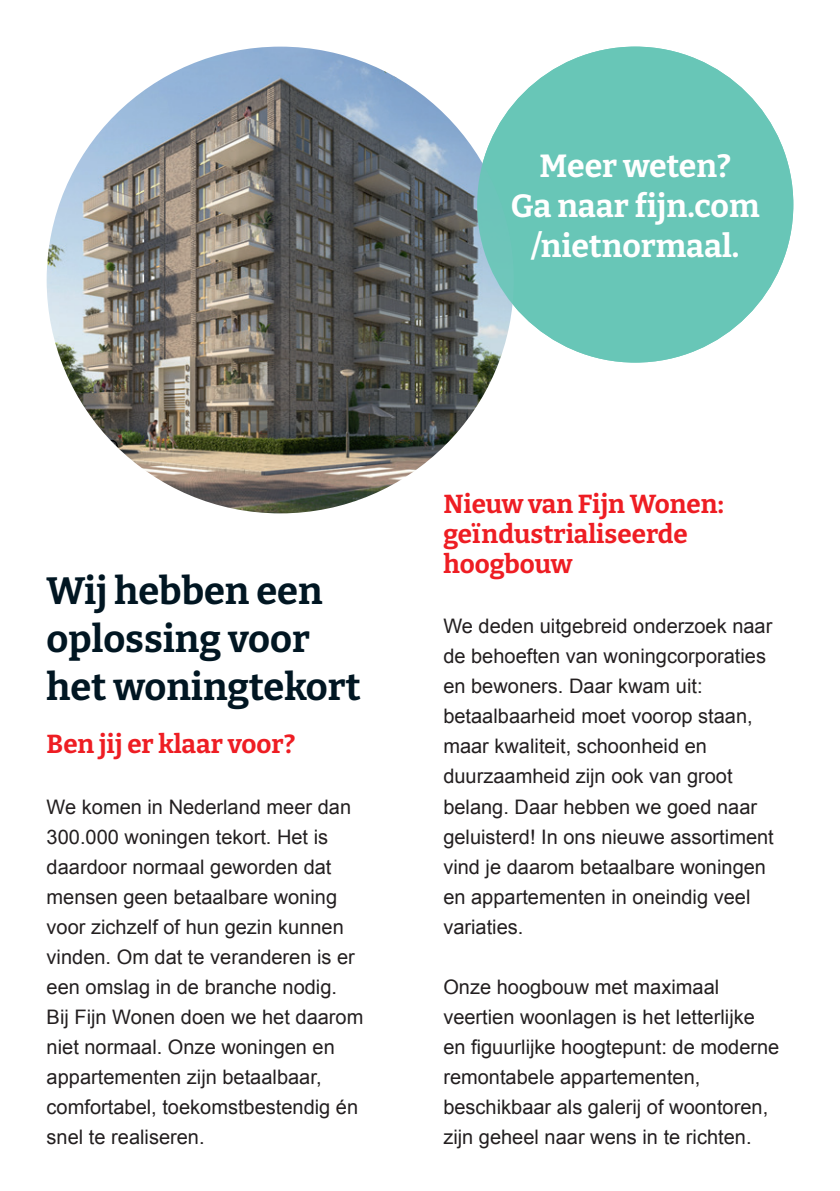
<style>
.page{position:relative;width:840px;height:1191px;background:#fff}
.page>*{position:absolute;margin:0;border:0;box-sizing:border-box;transform-origin:0 0}
.t1{font:700 38px "Bitter";color:#011622}
.t2{font:700 32px/40px "Bitter";color:#fff;text-align:center}
.t3{font:700 26px/30px "Bitter";color:#ee1d23}
.t4{font:20px/30px "Arial";color:#231f20}
</style>
<div class="page">
<img style="left:47px;top:47px;width:466px;height:466px;border-radius:233px">
<div style="left:477px;top:47px;width:315px;height:315px;background:#68c6b7;border-radius:50%"></div>
<p class="t2" style="left:539px;top:145px;width:193px">Meer weten?</p>
<p class="t2" style="left:510px;top:185px;width:250px">Ga naar fijn.com /nietnormaal.</p>
<p class="t1" style="left:47px;top:567px;width:277px">Wij hebben een</p>
<p class="t1" style="left:47px;top:615px;width:265px">oplossing voor</p>
<p class="t1" style="left:47px;top:663px;width:315px">het woningtekort</p>
<p class="t3" style="left:47px;top:729px;width:250px">Ben jij er klaar voor?</p>
<p class="t4" style="left:47px;top:791px;width:318px">We komen in Nederland meer dan<br>300.000 woningen tekort. Het is daardoor normaal geworden dat mensen geen betaalbare woning voor zichzelf of hun gezin kunnen vinden. Om dat te veranderen is er een omslag in de branche nodig.<br>Bij Fijn Wonen doen we het daarom niet normaal. Onze woningen en appartementen zijn betaalbaar, comfortabel, toekomstbestendig én snel te realiseren.</p>
<p class="t3" style="left:443px;top:489px;width:282px">Nieuw van Fijn Wonen: geïndustrialiseerde</p>
<p class="t3" style="left:443px;top:549px;width:130px">hoogbouw</p>
<p class="t4" style="left:443px;top:611px;width:332px">We deden uitgebreid onderzoek naar de behoeften van woningcorporaties en bewoners. Daar kwam uit: betaalbaarheid moet voorop staan, maar kwaliteit, schoonheid en duurzaamheid zijn ook van groot belang. Daar hebben we goed naar geluisterd! In ons nieuwe assortiment vind je daarom betaalbare woningen en appartementen in oneindig veel variaties.</p>
<p class="t4" style="left:443px;top:971px;width:337px">Onze hoogbouw met maximaal veertien woonlagen is het letterlijke en figuurlijke hoogtepunt: de moderne remontabele appartementen, beschikbaar als galerij of woontoren, zijn geheel naar wens in te richten.</p>
</div>
